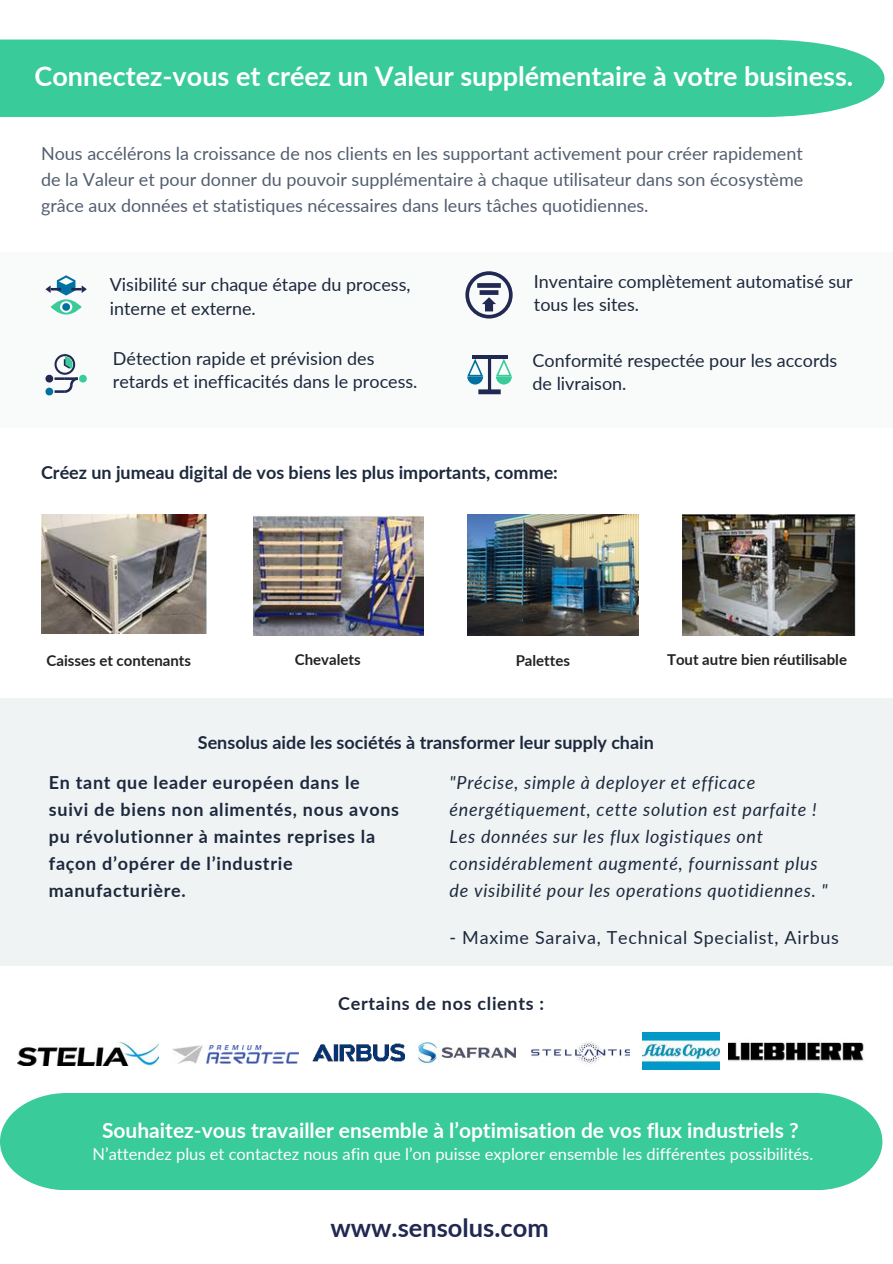
<style>
.page{position:relative;width:893px;height:1264px;background:#fff}
.page>*{position:absolute;margin:0;border:0;box-sizing:border-box;transform-origin:0 0}
.t1{font:700 27px "Lato";color:#fff}
.t2{font:700 25.5px "Lato";color:#212851}
.t3{font:700 21px "Lato";color:#fff}
.t4{font:18px/25.8px "Lato";color:#535e6f;text-align:justify}
.t5{font:18px/23.5px "Lato";color:#1d283c}
.t6{font:italic 18px/27px "Lato";letter-spacing:.04em;color:#1d283c}
.t7{font:700 18px/27px "Lato";letter-spacing:.04em;color:#1d283c}
.t8{font:700 18px "Lato";color:#1d283c}
.t9{font:18px "Lato";letter-spacing:.04em;color:#1d283c}
.t10{font:16.5px "Lato";color:#fff}
.t11{font:700 15px "Lato";color:#222}
</style>
<div class="page">
<div style="left:0;top:698px;width:892px;height:267px;background:#eff3f4"></div>
<img style="left:41px;top:514px;width:166px;height:119px">
<img style="left:253px;top:516px;width:170px;height:119px">
<img style="left:467px;top:514px;width:171px;height:121px">
<img style="left:683px;top:514px;width:172px;height:121px">
<div style="left:0;top:1093px;width:882px;height:96px;background:#39cb99"></div>
<svg style="left:45px;top:354px;width:42px;height:41px"></svg>
<svg style="left:45px;top:275px;width:42px;height:39px"></svg>
<svg style="left:465px;top:271px;width:47px;height:47px"></svg>
<svg style="left:467px;top:355px;width:45px;height:39px"></svg>
<div style="left:0;top:40px;width:884px;height:77px;background:#39cb99"></div>
<img style="left:173px;top:1045px;width:126px;height:18px">
<img style="left:312px;top:1043px;width:92px;height:19px">
<img style="left:418px;top:1041px;width:98px;height:23px">
<img style="left:529px;top:1042px;width:100px;height:22px">
<img style="left:642px;top:1032px;width:77px;height:37px">
<img style="left:728px;top:1042px;width:136px;height:20px">
<img style="left:17px;top:1041px;width:142px;height:24px">
<h1 class="t1" style="left:34px;top:56px;width:820px">Connectez-vous et créez un Valeur supplémentaire à votre business.</h1>
<p class="t4" style="left:41px;top:140px;width:763px">Nous accélérons la croissance de nos clients en les supportant activement pour créer rapidement de la Valeur et pour donner du pouvoir supplémentaire à chaque utilisateur dans son écosystème grâce aux données et statistiques nécessaires dans leurs tâches quotidiennes.</p>
<p class="t5" style="left:110px;top:272px;width:302px">Visibilité sur chaque étape du process, interne et externe.</p>
<p class="t5" style="left:113px;top:346px;width:306px">Détection rapide et prévision des retards et inefficacités dans le process.</p>
<p class="t5" style="left:534px;top:269px;width:320px">Inventaire complètement automatisé sur tous les sites.</p>
<p class="t5" style="left:532px;top:347px;width:306px">Conformité respectée pour les accords de livraison.</p>
<p class="t8" style="left:41px;top:458px;width:518px">Créez un jumeau digital de vos biens les plus importants, comme:</p>
<p class="t11" style="left:47px;top:649px;width:146px">Caisses et contenants</p>
<p class="t11" style="left:295px;top:648px;width:67px">Chevalets</p>
<p class="t11" style="left:667px;top:648px;width:181px">Tout autre bien réutilisable</p>
<p class="t11" style="left:515px;top:649px;width:56px">Palettes</p>
<p class="t8" style="left:198px;top:729px;width:457px">Sensolus aide les sociétés à transformer leur supply chain</p>
<p class="t7" style="left:49px;top:767px;width:352px">En tant que leader européen dans le suivi de biens non alimentés, nous avons pu révolutionner à maintes reprises la façon d’opérer de l’industrie manufacturière.</p>
<p class="t6" style="left:449px;top:767px;width:379px">"Précise, simple à deployer et efficace énergétiquement, cette solution est parfaite !<br>Les données sur les flux logistiques ont considérablement augmenté, fournissant plus de visibilité pour les operations quotidiennes. "</p>
<p class="t9" style="left:449px;top:924px;width:391px">- Maxime Saraiva, Technical Specialist, Airbus</p>
<p class="t7" style="left:338px;top:989px;width:207px">Certains de nos clients :</p>
<p class="t3" style="left:102px;top:1114px;width:698px">Souhaitez-vous travailler ensemble à l’optimisation de vos flux industriels ?</p>
<p class="t10" style="left:93px;top:1142px;width:722px">N’attendez plus et contactez nous afin que l’on puisse explorer ensemble les différentes possibilités.</p>
<h2 class="t2" style="left:330px;top:1209px;width:220px">www.sensolus.com</h2>
</div>
